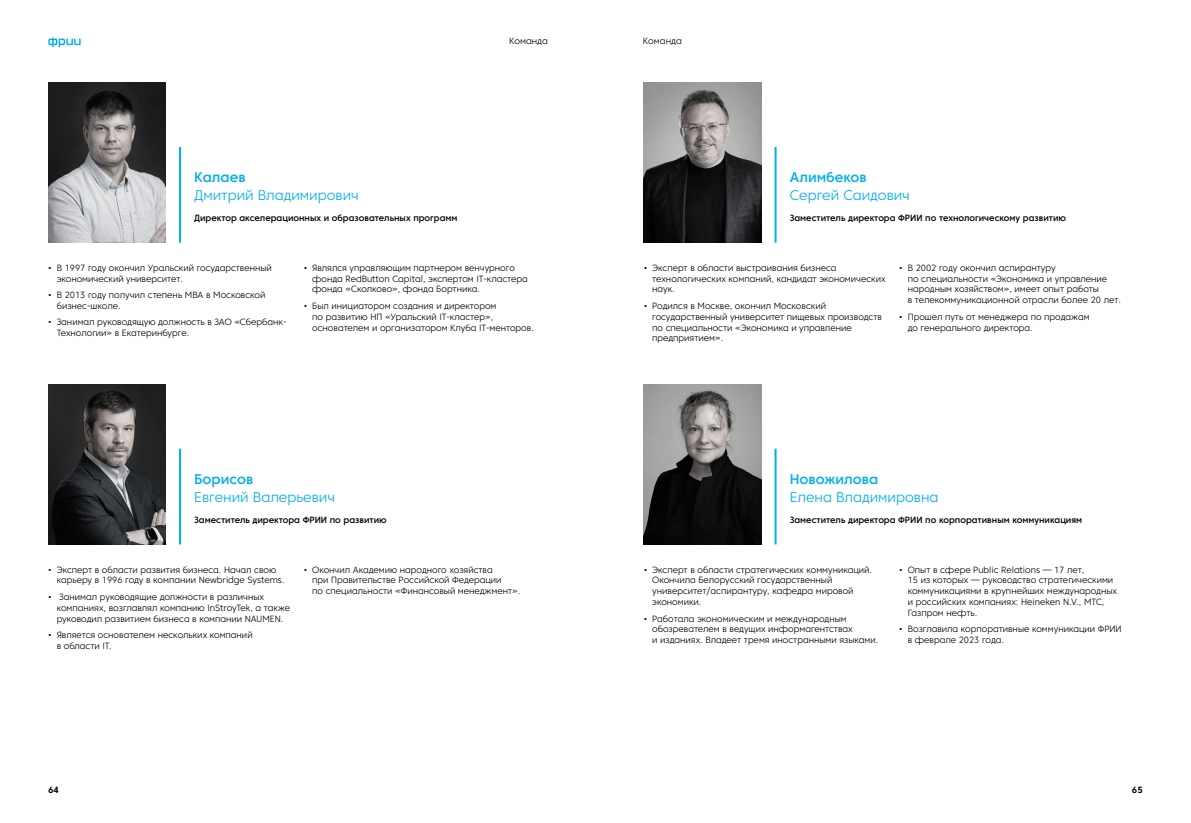
<style>
.page{position:relative;width:1191px;height:823px;background:#fff}
.page>*{position:absolute;margin:0;border:0;box-sizing:border-box;transform-origin:0 0}
.t1{font:300 14px "Core Sans C 35";color:#00aeef}
.t2{font:500 14px "Core Sans C 55";color:#00aeef}
.t3{font:300 9px/10.8px "Core Sans C 35";color:#000}
.t4{font:500 9px "Core Sans C 55";color:#000}
.t5{font:700 9px "Core Sans C 65";color:#000}
</style>
<div class="page">
<svg style="left:48px;top:37px;width:33px;height:10px"></svg>
<img style="left:643px;top:83px;width:118px;height:160px">
<hr style="left:774px;top:147px;width:2px;height:95px;background:#00aeef">
<img style="left:643px;top:384px;width:118px;height:160px">
<hr style="left:774px;top:448px;width:2px;height:96px;background:#00aeef">
<img style="left:48px;top:83px;width:118px;height:160px">
<hr style="left:179px;top:147px;width:2px;height:95px;background:#00aeef">
<img style="left:48px;top:384px;width:118px;height:160px">
<hr style="left:179px;top:448px;width:2px;height:96px;background:#00aeef">
<h1 class="t2" style="left:194px;top:168px;width:53px">Калаев</h1>
<h1 class="t1" style="left:194px;top:186px;width:166px">Дмитрий Владимирович</h1>
<p class="t4" style="left:194px;top:212px;width:265px">Директор акселерационных и образовательных программ</p>
<p class="t3" style="left:509px;top:35px;width:40px">Команда</p>
<p class="t3" style="left:643px;top:35px;width:40px">Команда</p>
<h1 class="t2" style="left:789px;top:168px;width:79px">Алимбеков</h1>
<h1 class="t1" style="left:789px;top:186px;width:122px">Сергей Саидович</h1>
<p class="t4" style="left:789px;top:212px;width:278px">Заместитель директора ФРИИ по технологическому развитию</p>
<p class="t3" style="left:57px;top:262px;width:217px;text-indent:-9px">• В 1997 году окончил Уральский государственный экономический университет.</p>
<p class="t3" style="left:57px;top:289px;width:210px;text-indent:-9px">• В 2013 году получил степень MBA в Московской бизнес-школе.</p>
<p class="t3" style="left:48px;top:316px;width:173px">• Занимал руководящую должность в ЗАО</p>
<p class="t3" style="left:234px;top:316px;width:54px">«Сбербанк-</p>
<p class="t3" style="left:57px;top:327px;width:134px">Технологии» в Екатеринбурге.</p>
<p class="t3" style="left:312px;top:262px;width:217px;text-indent:-9px">• Являлся управляющим партнером венчурного фонда RedButton Capital, экспертом IT-кластера фонда «Сколково», фонда Бортника.</p>
<p class="t3" style="left:312px;top:300px;width:223px;text-indent:-9px">• Был инициатором создания и директором<br>по развитию Н П «Уральский IT-кластер», основателем и организатором Клуба IT-менторов.</p>
<h1 class="t2" style="left:194px;top:470px;width:61px">Борисов</h1>
<h1 class="t1" style="left:194px;top:488px;width:142px">Евгений Валерьевич</h1>
<p class="t4" style="left:194px;top:513px;width:194px">Заместитель директора ФРИИ по развитию</p>
<p class="t3" style="left:57px;top:563px;width:229px;text-indent:-9px">• Эксперт в области развития бизнеса. Начал свою карьеру в 1996 году в компании Newbridge Systems.</p>
<p class="t3" style="left:57px;top:591px;width:235px;text-indent:-9px">• Занимал руководящие должности в различных компаниях, возглавлял компанию InStroyTek, а также руководил развитием бизнеса в компании NAUMEN.</p>
<p class="t3" style="left:57px;top:629px;width:197px;text-indent:-8px">• Является основателем нескольких компаний в области IT.</p>
<p class="t3" style="left:312px;top:563px;width:210px;text-indent:-9px">• Окончил Академию народного хозяйства<br>при Правительстве Российской Федерации<br>по специальности «Финансовый менеджмент».</p>
<p class="t3" style="left:652px;top:262px;width:235px;text-indent:-9px">• Эксперт в области выстраивания бизнеса технологических компаний, кандидат экономических наук.</p>
<p class="t3" style="left:652px;top:300px;width:231px;text-indent:-9px">• Родился в Москве, окончил Московский государственный университет пищевых производств по специальности «Экономика и управление предприятием».</p>
<p class="t3" style="left:907px;top:262px;width:215px;text-indent:-9px">• В 2002 году окончил аспирантуру<br>по специальности «Экономика и управление народным хозяйством», имеет опыт работы<br>в телекоммуникационной отрасли более 20 лет.</p>
<p class="t3" style="left:907px;top:311px;width:183px;text-indent:-9px">• Прошел путь от менеджера по продажам до генерального директора.</p>
<h1 class="t2" style="left:789px;top:470px;width:90px">Новожилова</h1>
<h1 class="t1" style="left:789px;top:488px;width:150px">Елена Владимировна</h1>
<p class="t4" style="left:789px;top:513px;width:294px">Заместитель директора ФРИИ по корпоративным коммуникациям</p>
<p class="t3" style="left:652px;top:563px;width:221px;text-indent:-9px">• Эксперт в области стратегических коммуникаций.<br>Окончила Белорусский государственный университет/аспирантуру, кафедра мировой экономики.</p>
<p class="t3" style="left:652px;top:612px;width:228px;text-indent:-8px">• Работала экономическим и международным обозревателем в ведущих информагентствах<br>и изданиях. Владеет тремя иностранными языками.</p>
<p class="t3" style="left:907px;top:563px;width:211px;text-indent:-9px">• Опыт в сфере Public Relations — 17 лет,<br>15 из которых — руководство стратегическими коммуникациями в крупнейших международных и российских компаниях: Heineken N.V., МТС, Газпром нефть.</p>
<p class="t3" style="left:907px;top:623px;width:197px;text-indent:-9px">• Возглавила корпоративные коммуникации ФРИИ в феврале 2023 года.</p>
<p class="t5" style="left:48px;top:784px;width:12px">64</p>
<p class="t5" style="left:1132px;top:784px;width:12px">65</p>
</div>
